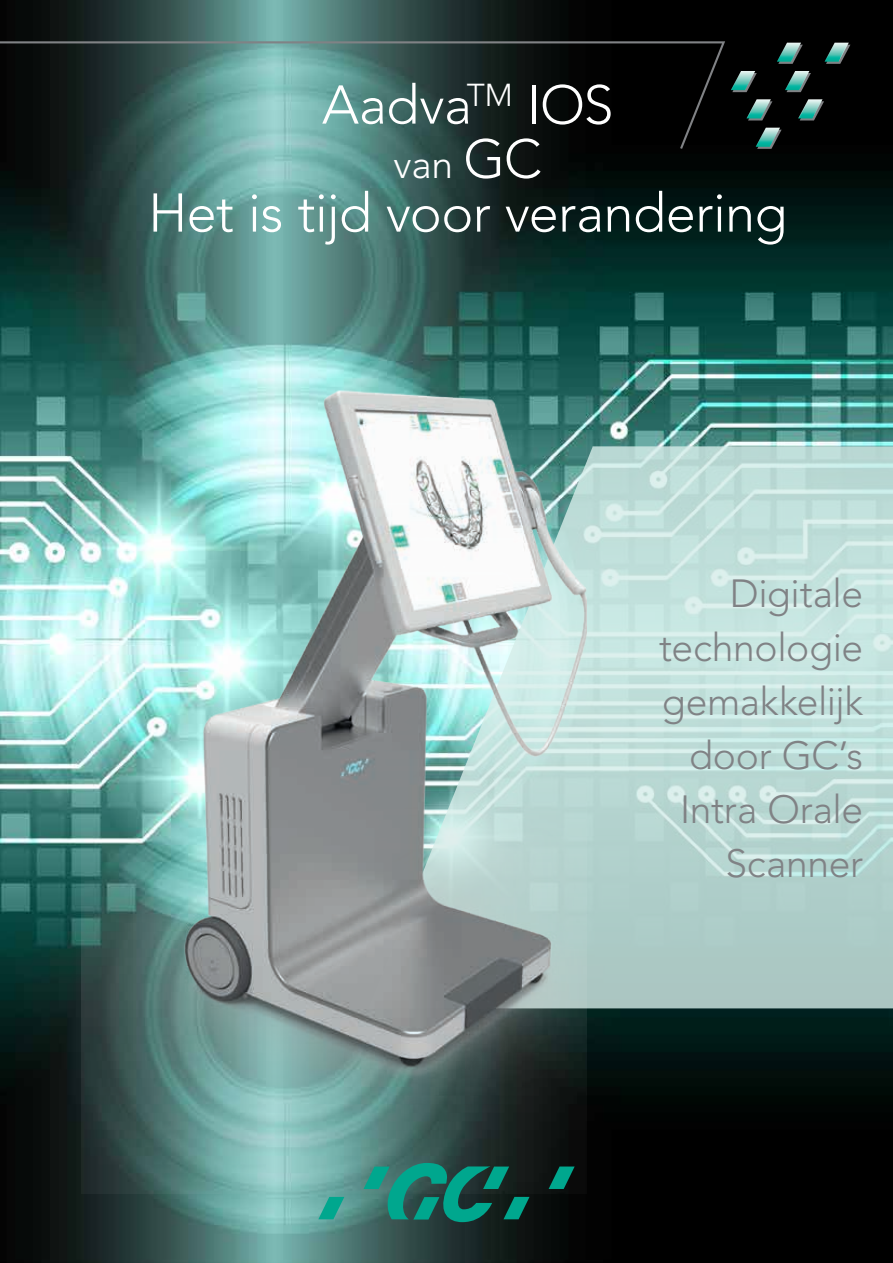
<style>
.page{position:relative;width:893px;height:1263px;background:#fff}
.page>*{position:absolute;margin:0;border:0;box-sizing:border-box;transform-origin:0 0}
.t1{font:300 54px "Avenir LT Std";letter-spacing:-.01em;color:#fff}
.t2{font:300 39px/54px "Avenir LT Std";letter-spacing:-.01em;color:#808285;text-align:right}
.t3{font:300 39px "Avenir LT Std";color:#fff}
.s1{font-size:54px}
</style>
<div class="page">
<img style="left:0;top:0;width:893px;height:1263px">
<svg style="left:587px;top:446px;width:306px;height:562px;background:#bddad6"></svg>
<img style="left:82px;top:372px;width:505px;height:821px">
<svg style="left:0;top:40px;width:727px;height:111px;background:#2e4643"></svg>
<svg style="left:778px;top:45px;width:25px;height:19px"></svg>
<svg style="left:732px;top:73px;width:25px;height:19px"></svg>
<svg style="left:748px;top:101px;width:24px;height:19px"></svg>
<svg style="left:826px;top:45px;width:24px;height:19px"></svg>
<svg style="left:786px;top:73px;width:25px;height:19px"></svg>
<svg style="left:800px;top:101px;width:24px;height:19px"></svg>
<svg style="left:757px;top:130px;width:25px;height:19px"></svg>
<img style="left:777px;top:43px;width:24px;height:19px">
<img style="left:731px;top:71px;width:24px;height:19px">
<img style="left:746px;top:99px;width:25px;height:19px">
<img style="left:825px;top:43px;width:24px;height:19px">
<img style="left:785px;top:71px;width:24px;height:19px">
<img style="left:798px;top:99px;width:24px;height:19px">
<img style="left:756px;top:128px;width:24px;height:19px">
<svg style="left:549px;top:1166px;width:26px;height:23px"></svg>
<svg style="left:364px;top:1163px;width:165px;height:59px;background:#196a5e"></svg>
<svg style="left:318px;top:1197px;width:26px;height:22px"></svg>
<h1 class="t1" style="left:322px;top:73px;width:293px">Aadva<sup>TM</sup> IOS</h1>
<p class="t3" style="left:394px;top:141px;width:150px">van <span class="s1">GC</span></p>
<h1 class="t1" style="left:148px;top:181px;width:640px">Het is tijd voor verandering</h1>
<p class="t2" style="left:659px;top:567px;width:205px">Digitale technologie gemakkelijk door GC’s<br>Intra Orale<br>Scanner</p>
</div>
